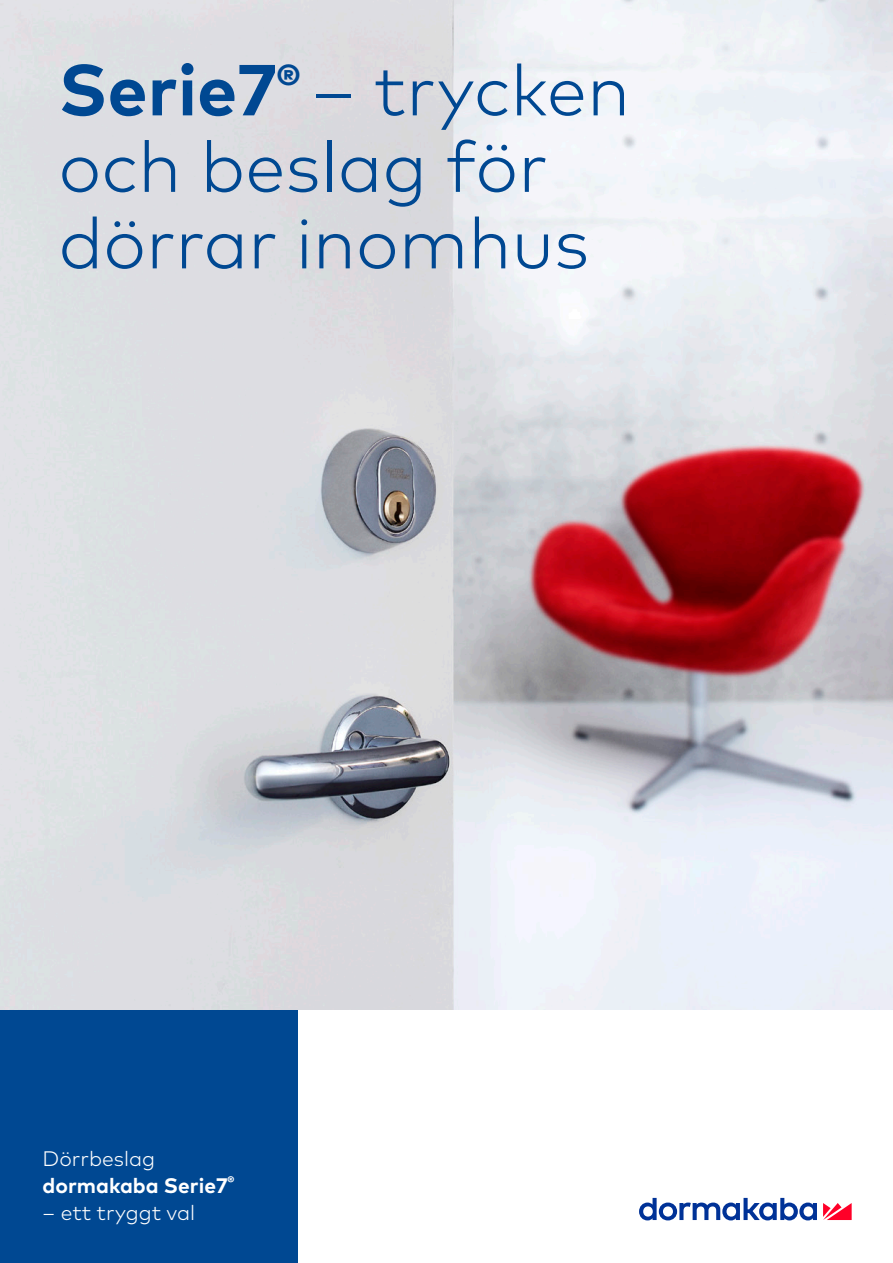
<style>
.page{position:relative;width:893px;height:1263px;background:#fff}
.page>*{position:absolute;margin:0;border:0;box-sizing:border-box;transform-origin:0 0}
.Title_48pt_54pt{font:300 72px/76.5px "Mark Pro";color:#004892}
.Descriptor_14pt_18pt{font:700 21px/27px "Mark Pro";color:#fff}
.Descriptor_14pt_18pt-2{font:300 21px "Mark Pro";color:#fff}
.s1{font-weight:700}
.s2{font-weight:300}
</style>
<div class="page">
<img style="left:0;top:0;width:893px;height:1010px">
<div style="left:0;top:1010px;width:298px;height:253px;background:#004892"></div>
<svg style="left:823px;top:1203px;width:29px;height:17px"></svg>
<svg style="left:639px;top:1198px;width:178px;height:22px"></svg>
<p class="Title_48pt_54pt" style="left:58px;top:46px;width:573px"><span class="s1">Serie7</span><sup>®</sup> – trycken</p>
<p class="Title_48pt_54pt" style="left:58px;top:123px;width:532px">och beslag för dörrar inomhus</p>
<p class="Descriptor_14pt_18pt" style="left:43px;top:1144px;width:193px"><span class="s2">Dörrbeslag </span>dormakaba Serie7<sup>®</sup></p>
<p class="Descriptor_14pt_18pt-2" style="left:43px;top:1197px;width:154px">– ett tryggt val</p>
</div>
